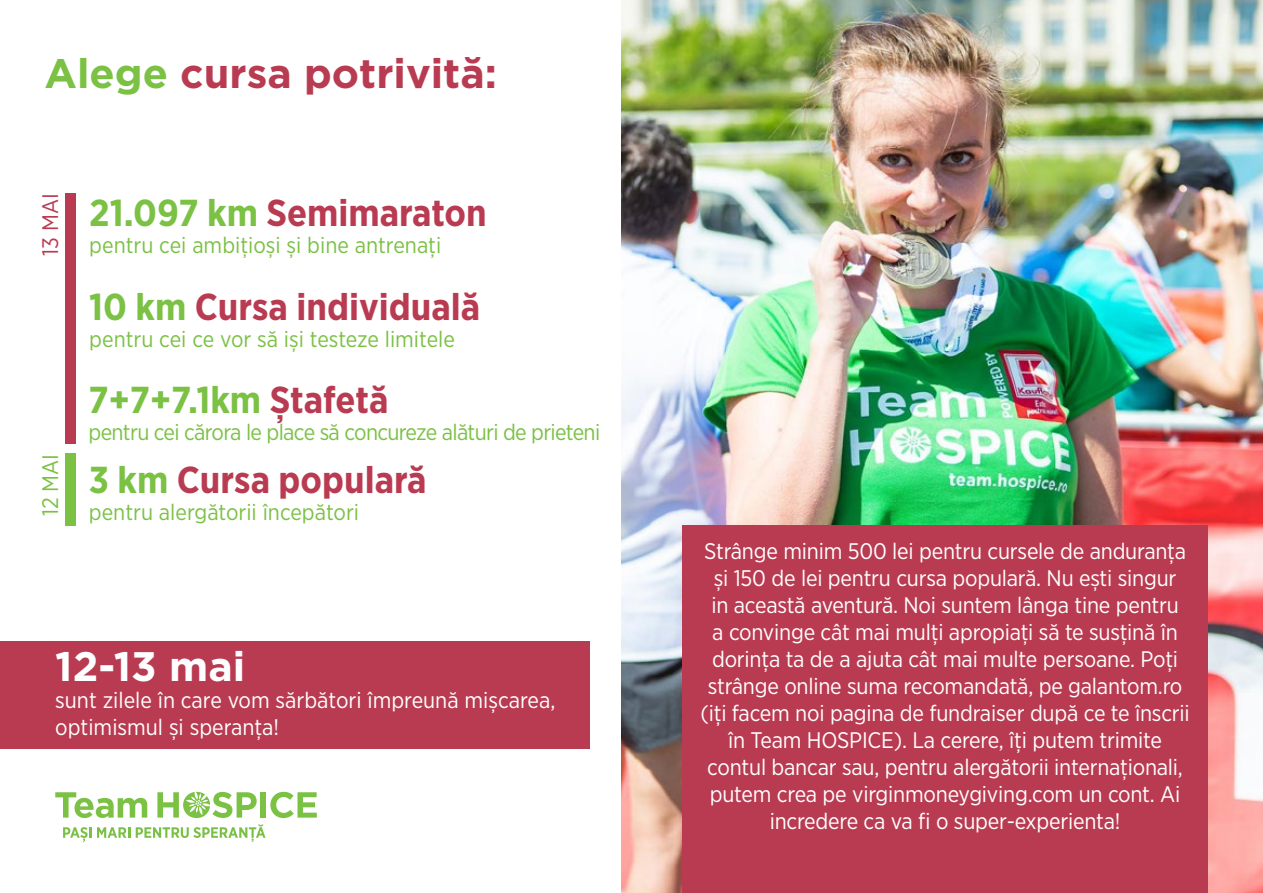
<style>
.page{position:relative;width:1263px;height:893px;background:#fff}
.page>*{position:absolute;margin:0;border:0;box-sizing:border-box;transform-origin:0 0}
.t1{font:700 41.25px "Gotham";color:#b93b51}
.t2{font:700 41.25px "Gotham";color:#fff}
.t3{font:700 37.5px "Gotham Narrow";color:#b93b51}
.t4{font:700 37.5px "Gotham Narrow";color:#7bc144}
.t5{font:22.5px/27px "Gotham Narrow";letter-spacing:-.01em;color:#fff;text-align:center}
.t6{font:22.5px "Gotham Narrow";color:#7bc144}
.t7{font:22.5px "Gotham Narrow";letter-spacing:-.03em;color:#7bc144}
.t8{font:22.5px "Gotham Narrow";color:#b93b51}
.s1{color:#7bc144}
.s2{color:#b93b51}
</style>
<div class="page">
<img style="left:621px;top:0;width:642px;height:893px">
<div style="left:683px;top:525px;width:525px;height:368px;background:#b93b51"></div>
<div style="left:0;top:641px;width:590px;height:107px;background:#b93b51"></div>
<svg style="left:55px;top:792px;width:92px;height:26px"></svg>
<div style="left:260px;top:792px;width:6px;height:26px;background:#7bc144"></div>
<svg style="left:270px;top:792px;width:47px;height:26px"></svg>
<svg style="left:157px;top:792px;width:100px;height:26px"></svg>
<svg style="left:63px;top:827px;width:28px;height:15px"></svg>
<svg style="left:97px;top:827px;width:33px;height:11px"></svg>
<svg style="left:136px;top:824px;width:130px;height:18px"></svg>
<div style="left:66px;top:193px;width:10px;height:251px;background:#b93b51"></div>
<div style="left:66px;top:454px;width:10px;height:72px;background:#7bc144"></div>
<p class="t1" style="left:45px;top:46px;width:454px"><span class="s1">Alege</span> cursa potrivită:</p>
<p class="t8" style="left:36px;top:256px;width:64px;rotate:-90deg">13 MAI</p>
<p class="t6" style="left:36px;top:516px;width:64px;rotate:-90deg">12 MAI</p>
<p class="t3" style="left:89px;top:189px;width:399px"><span class="s1">21.097 km</span> Semimaraton</p>
<p class="t6" style="left:89px;top:232px;width:353px">pentru cei ambiţioși și bine antrenaţi</p>
<p class="t3" style="left:89px;top:282px;width:392px"><span class="s1">10 km</span> Cursa individuală</p>
<p class="t6" style="left:89px;top:325px;width:367px">pentru cei ce vor să iși testeze limitele</p>
<p class="t4" style="left:89px;top:376px;width:301px">7+7+7.1km <span class="s2">Ștafetă</span></p>
<p class="t7" style="left:89px;top:418px;width:513px">pentru cei cărora le place să concureze alături de prieteni</p>
<p class="t3" style="left:89px;top:455px;width:339px"><span class="s1">3 km</span> Cursa populară</p>
<p class="t6" style="left:89px;top:498px;width:272px">pentru alergătorii începători</p>
<p class="t2" style="left:55px;top:639px;width:191px">12-13 mai</p>
<p class="t5" style="left:55px;top:687px;width:502px;text-align:left">sunt zilele în care vom sărbători împreună mișcarea, optimismul și speranţa!</p>
<p class="t5" style="left:700px;top:538px;width:491px">Strânge minim 500 lei pentru cursele de anduranţa și 150 de lei pentru cursa populară. Nu ești singur<br>in această aventură. Noi suntem lânga tine pentru<br>a convinge cât mai mulţi apropiaţi să te susţină în dorinţa ta de a ajuta cât mai multe persoane. Poţi strânge online suma recomandată, pe galantom.ro (iţi facem noi pagina de fundraiser după ce te înscrii în Team HOSPICE). La cerere, îţi putem trimite contul bancar sau, pentru alergătorii internaţionali, putem crea pe virginmoneygiving.com un cont. Ai incredere ca va fi o super-experienta!</p>
</div>
